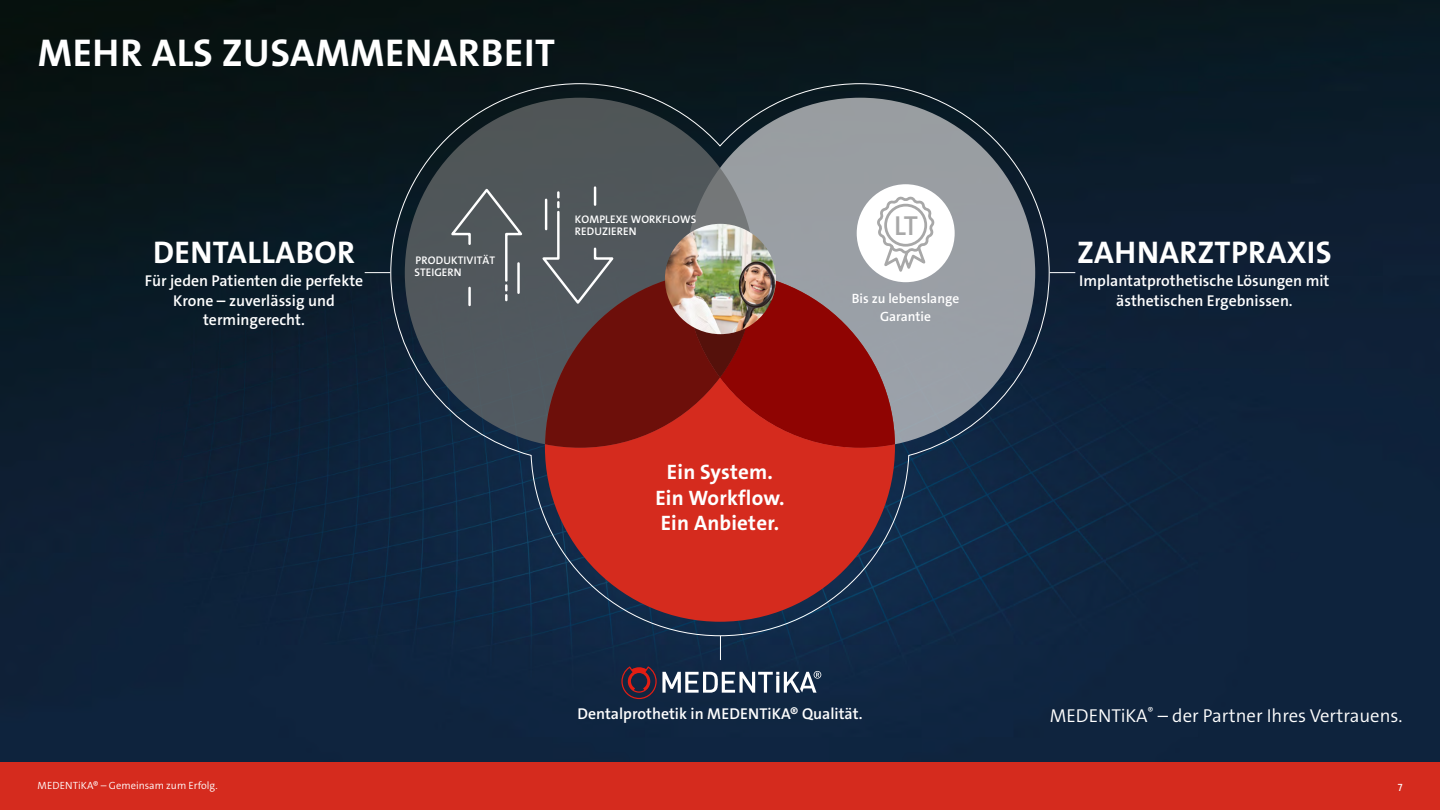
<style>
.page{position:relative;width:1440px;height:810px;background:#fff}
.page>*{position:absolute;margin:0;border:0;box-sizing:border-box;transform-origin:0 0}
.t1{font:39px "The Sans LP7 Bld";letter-spacing:.015em;color:#fff}
.t2{font:31.5px "The Sans LP7 Bld";letter-spacing:.015em;color:#fff}
.t3{font:27.67px "The Sans LP6 Se Bld";color:#a8a8a8}
.t4{font:21px/25.8px "The Sans LP7 Bld";letter-spacing:.01em;color:#fff;text-align:center}
.t5{font:18.75px "The Sans LP4 Se Lig";color:#fff}
.t6{font:15.75px/19.5px "The Sans LP6 Se Bld";color:#fff;text-align:center}
.t7{font:13.5px/18px "The Sans LP6 Se Bld";color:#fff;text-align:center}
.t8{font:11.1px/11.6px "The Sans LP6 Se Bld";letter-spacing:.01em;color:#fff}
.t9{font:10.5px "The Sans LP4 Se Lig";color:#fff}
.t10{font:10.5px "The Sans LP5 Plain";color:#fff}
</style>
<div class="page">
<img style="left:0;top:0;width:1440px;height:762px">
<div style="left:0;top:762px;width:1440px;height:48px;background:#d52b1e"></div>
<svg style="left:621px;top:666px;width:200px;height:33px;background:#4a5267"></svg>
<svg style="left:390px;top:83px;width:660px;height:554px;background:#543f4a"></svg>
<div style="left:857px;top:184px;width:98px;height:98px;background:#fff;border-radius:50%"></div>
<svg style="left:365px;top:272px;width:25px;height:1px"></svg>
<svg style="left:1050px;top:272px;width:25px;height:1px"></svg>
<svg style="left:720px;top:636px;width:1px;height:24px"></svg>
<svg style="left:447px;top:186px;width:490px;height:262px;background:#815b5a"></svg>
<h1 class="t1" style="left:38px;top:28px;width:519px">MEHR ALS ZUSAMMENARBEIT</h1>
<h2 class="t2" style="left:153px;top:232px;width:204px">DENTALLABOR</h2>
<p class="t6" style="left:145px;top:271px;width:220px">Für jeden Patienten die perfekte<br>Krone – zuverlässig und termingerecht.</p>
<p class="t8" style="left:414px;top:255px;width:82px">PRODUKTIVITÄT<br>STEIGERN</p>
<p class="t8" style="left:575px;top:214px;width:123px">KOMPLEXE WORKFLOWS<br>REDUZIEREN</p>
<h3 class="t4" style="left:655px;top:459px;width:131px">Ein System.<br>Ein Workflow.<br>Ein Anbieter.</h3>
<h3 class="t3" style="left:894px;top:208px;width:25px">LT</h3>
<p class="t7" style="left:852px;top:290px;width:109px">Bis zu lebenslange<br>Garantie</p>
<p class="t6" style="left:578px;top:704px;width:286px">Dentalprothetik in MEDENTiKA® Qualität.</p>
<h2 class="t2" style="left:1077px;top:232px;width:256px">ZAHNARZTPRAXIS</h2>
<p class="t6" style="left:1079px;top:271px;width:252px">Implantatprothetische Lösungen mit ästhetischen Ergebnissen.</p>
<p class="t5" style="left:1050px;top:703px;width:354px">MEDENTiKA<sup>®</sup> – der Partner Ihres Vertrauens.</p>
<p class="t9" style="left:38px;top:779px;width:182px">MEDENTiKA® – Gemeinsam zum Erfolg.</p>
<p class="t10" style="left:1398px;top:780px;width:6px">7</p>
</div>
